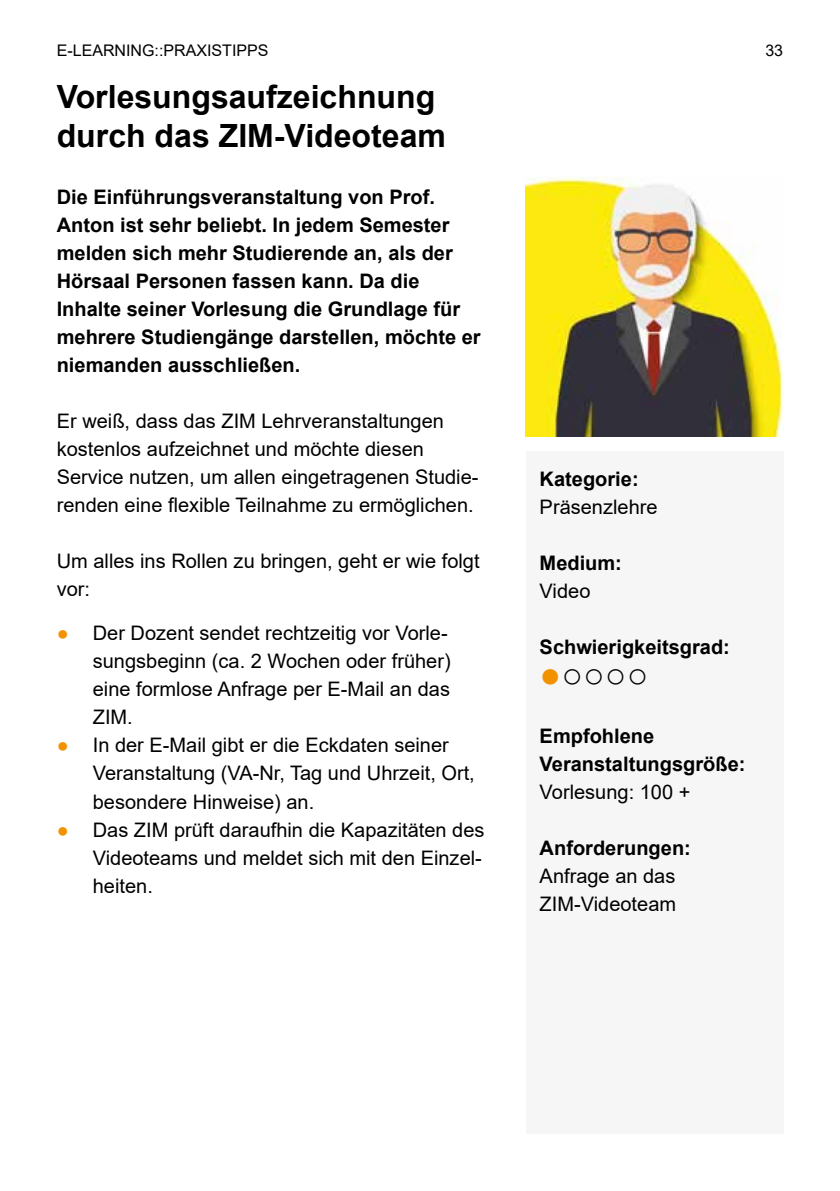
<style>
.page{position:relative;width:840px;height:1191px;background:#fff}
.page>*{position:absolute;margin:0;border:0;box-sizing:border-box;transform-origin:0 0}
.t1{font:36px "Arial";color:#000}
.t2{font:700 32px/38.4px "Arial";color:#000}
.t3{font:20px/28px "Arial";color:#000}
.t4{font:700 20px/28px "Arial";color:#000}
.t5{font:16px "Arial";color:#000}
.s1{color:#f39200}
</style>
<div class="page">
<div style="left:525px;top:451px;width:257px;height:683px;background:#f6f6f6"></div>
<img style="left:525px;top:177px;width:257px;height:260px">
<p class="t5" style="left:57px;top:39px;width:213px">E-LEARNING::PRAXISTIPPS</p>
<p class="t5" style="left:765px;top:39px;width:19px">33</p>
<h2 class="t2" style="left:57px;top:78px;width:390px">Vorlesungsaufzeichnung durch das ZIM-Videoteam</h2>
<p class="t4" style="left:57px;top:183px;width:425px">Die Einführungsveranstaltung von Prof.<br>Anton ist sehr beliebt. In jedem Semester melden sich mehr Studierende an, als der Hörsaal Personen fassen kann. Da die Inhalte seiner Vorlesung die Grundlage für mehrere Studiengänge darstellen, möchte er niemanden ausschließen.</p>
<p class="t3" style="left:57px;top:407px;width:423px">Er weiß, dass das ZIM Lehrveranstaltungen kostenlos aufzeichnet und möchte diesen Service nutzen, um allen eingetragenen Studie&shy;renden eine flexible Teilnahme zu ermöglichen.</p>
<p class="t3" style="left:57px;top:547px;width:424px">Um alles ins Rollen zu bringen, geht er wie folgt vor:</p>
<p class="t3" style="left:93px;top:619px;width:359px;text-indent:-36px"><span class="s1">●</span> Der Dozent sendet rechtzeitig vor Vorle&shy;sungsbeginn (ca. 2 Wochen oder früher) eine formlose Anfrage per E-Mail an das<br>ZIM.</p>
<p class="t3" style="left:93px;top:731px;width:383px;text-indent:-36px"><span class="s1">●</span> In der E-Mail gibt er die Eckdaten seiner<br>Veranstaltung (VA-Nr, Tag und Uhrzeit, Ort, besondere Hinweise) an.</p>
<p class="t3" style="left:93px;top:815px;width:393px;text-indent:-36px"><span class="s1">●</span> Das ZIM prüft daraufhin die Kapazitäten des<br>Videoteams und meldet sich mit den Einzel&shy;heiten.</p>
<p class="t4" style="left:539px;top:465px;width:100px">Kategorie:</p>
<p class="t3" style="left:539px;top:493px;width:119px">Präsenzlehre</p>
<p class="t4" style="left:539px;top:549px;width:84px">Medium:</p>
<p class="t3" style="left:539px;top:577px;width:52px">Video</p>
<p class="t4" style="left:539px;top:633px;width:192px">Schwierigkeitsgrad:</p>
<h1 class="t1" style="left:539px;top:649px;width:110px"><span class="s1">●</span>○○○○</h1>
<p class="t4" style="left:539px;top:721px;width:207px">Empfohlene<br>Veranstaltungsgröße:</p>
<p class="t3" style="left:539px;top:777px;width:152px">Vorlesung: 100 +</p>
<p class="t4" style="left:539px;top:833px;width:153px">Anforderungen:</p>
<p class="t3" style="left:539px;top:861px;width:138px">Anfrage an das<br>ZIM-Videoteam</p>
</div>
